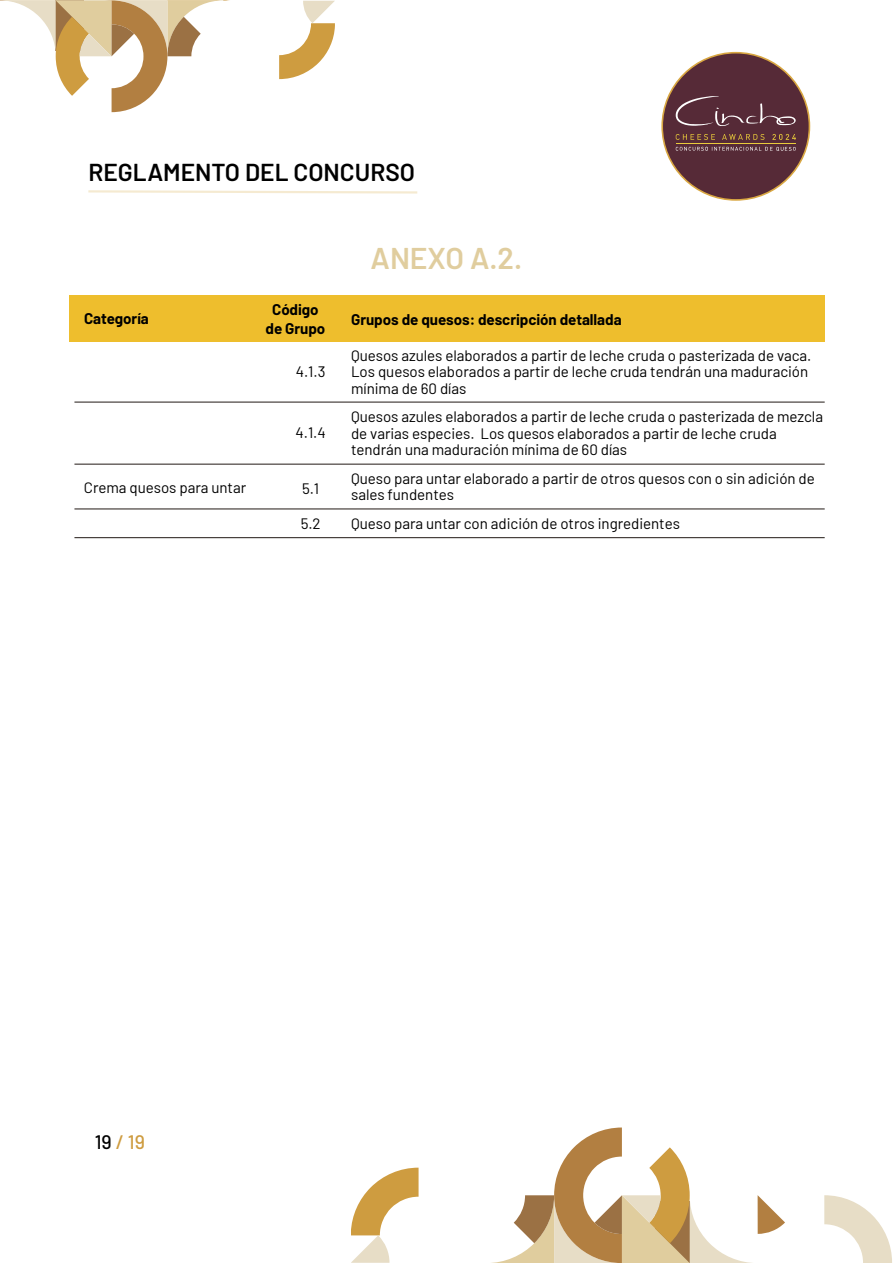
<style>
.page{position:relative;width:893px;height:1263px;background:#fff}
.page>*{position:absolute;margin:0;border:0;box-sizing:border-box;transform-origin:0 0}
.t1{font:600 30px "Barlow";letter-spacing:-.005em;color:#e0cd9e}
.t2{font:600 24.45px "Barlow";color:#000}
.t3{font:500 19.5px "Barlow";color:#ce9c40}
.t4{font:15.15px/16.5px "Barlow";letter-spacing:-.005em;color:#000}
.t5{font:700 15.15px/18.1px "Barlow";letter-spacing:-.005em;color:#000;text-align:center}
.s1{color:#000}
</style>
<div class="page">
<svg style="left:0;top:0;width:335px;height:112px"></svg>
<svg style="left:824px;top:1195px;width:68px;height:68px"></svg>
<svg style="left:491px;top:1127px;width:294px;height:136px"></svg>
<svg style="left:351px;top:1167px;width:68px;height:96px"></svg>
<svg style="left:661px;top:52px;width:149px;height:149px"></svg>
<svg style="left:88px;top:190px;width:329px;height:4px"></svg>
<div style="left:70px;top:295px;width:755px;height:47px;background:#eebe2d"></div>
<hr style="left:74px;top:402px;width:751px;height:1px;background:#211915">
<hr style="left:74px;top:464px;width:751px;height:1px;background:#211915">
<hr style="left:74px;top:509px;width:751px;height:1px;background:#211915">
<hr style="left:74px;top:537px;width:751px;height:1px;background:#211915">
<h2 class="t2" style="left:88px;top:154px;width:328px">REGLAMENTO DEL CONCURSO</h2>
<h1 class="t1" style="left:371px;top:236px;width:153px">ANEXO A.2.</h1>
<p class="t5" style="left:84px;top:309px;width:66px">Categoría</p>
<p class="t5" style="left:266px;top:300px;width:61px">Código de Grupo</p>
<p class="t5" style="left:351px;top:310px;width:272px">Grupos de quesos: descripción detallada</p>
<p class="t4" style="left:84px;top:478px;width:164px">Crema quesos para untar</p>
<p class="t4" style="left:296px;top:362px;width:31px">4.1.3</p>
<p class="t4" style="left:296px;top:423px;width:32px">4.1.4</p>
<p class="t4" style="left:302px;top:479px;width:19px">5.1</p>
<p class="t4" style="left:301px;top:514px;width:21px">5.2</p>
<p class="t4" style="left:351px;top:346px;width:462px">Quesos azules elaborados a partir de leche cruda o pasterizada de vaca.<br>Los quesos elaborados a partir de leche cruda tendrán una maduración mínima de 60 días</p>
<p class="t4" style="left:351px;top:407px;width:473px">Quesos azules elaborados a partir de leche cruda o pasterizada de mezcla de varias especies. Los quesos elaborados a partir de leche cruda tendrán una maduración mínima de 60 días</p>
<p class="t4" style="left:351px;top:469px;width:465px">Queso para untar elaborado a partir de otros quesos con o sin adición de sales fundentes</p>
<p class="t4" style="left:351px;top:514px;width:330px">Queso para untar con adición de otros ingredientes</p>
<p class="t3" style="left:95px;top:1127px;width:52px"><span class="s1">19</span> / 19</p>
</div>
